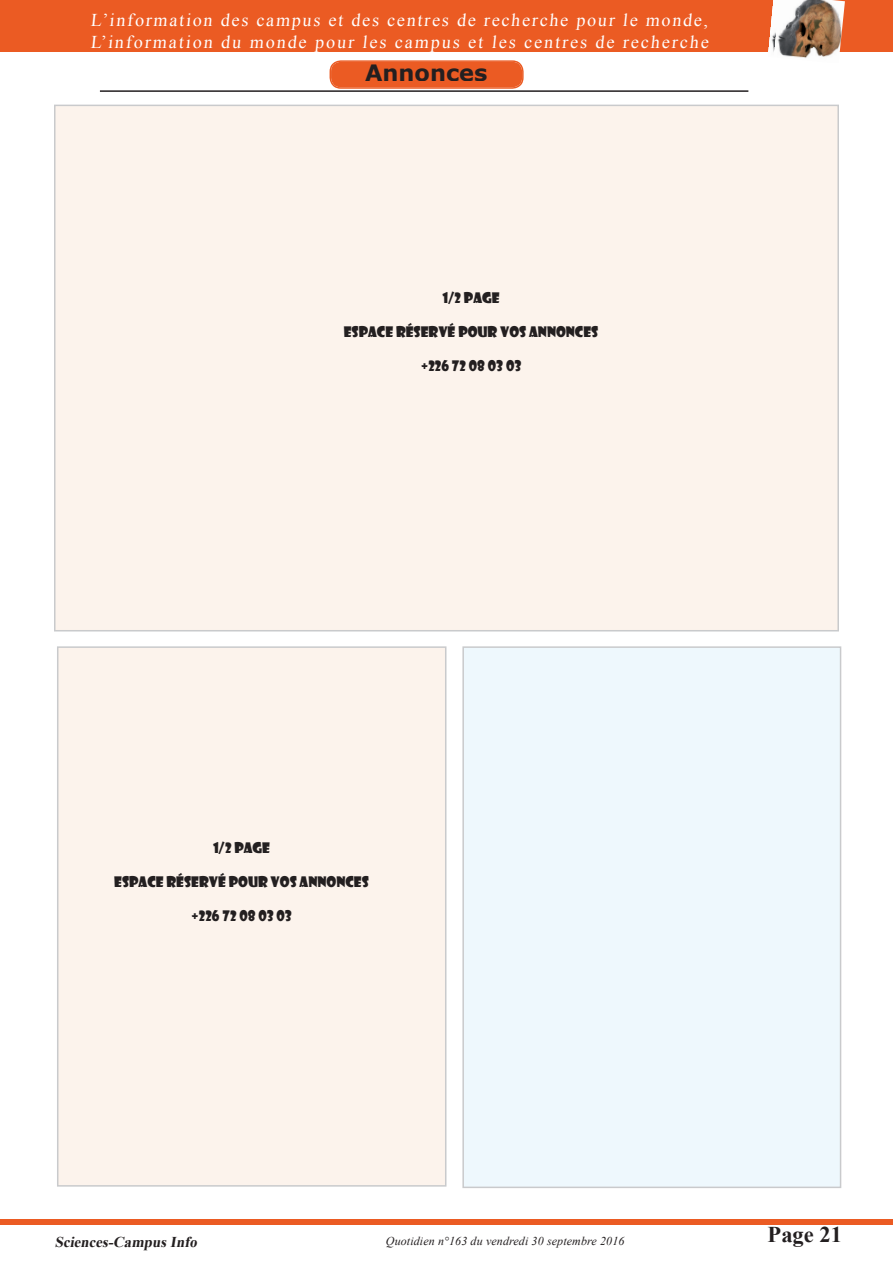
<style>
.page{position:relative;width:893px;height:1263px;background:#fff}
.page>*{position:absolute;margin:0;border:0;box-sizing:border-box;transform-origin:0 0}
.t1{font:700 22.5px "Verdana";color:#231f20}
.t2{font:700 22.5px "Times New Roman";color:#231f20}
.t3{font:18px/21.6px "Times New Roman";letter-spacing:.105em;color:#fff}
.t4{font:italic 700 15px "Times New Roman";color:#231f20}
.t5{font:14.25px "Showcard Gothic";color:#231f20}
.t6{font:italic 12px "Times New Roman";letter-spacing:.01em;color:#231f20}
</style>
<div class="page">
<div style="left:0;top:1219px;width:893px;height:6px;background:#eb5b23"></div>
<div style="left:0;top:0;width:893px;height:52px;background:#eb5b23"></div>
<img style="left:768px;top:6px;width:5px;height:46px">
<hr style="left:100px;top:90px;width:648px;height:2px;background:#231f20">
<svg style="left:330px;top:60px;width:194px;height:29px;background:#eb632e"></svg>
<div style="left:54px;top:105px;width:785px;height:526px;background:#fcf3ec;border:2px solid #c9cacc"></div>
<div style="left:57px;top:646px;width:389px;height:540px;background:#fcf3ec;border:2px solid #c9cacc"></div>
<div style="left:462px;top:646px;width:379px;height:542px;background:#eef8fd;border:2px solid #c9cacc"></div>
<img style="left:773px;top:0;width:72px;height:58px">
<p class="t3" style="left:90px;top:9px;width:622px">L’information des campus et des centres de recherche pour le monde,<br>L’information du monde pour les campus et les centres de recherche</p>
<p class="t1" style="left:365px;top:56px;width:124px">Annonces</p>
<p class="t5" style="left:443px;top:288px;width:58px">1/2 PAGE</p>
<p class="t5" style="left:344px;top:322px;width:256px">ESPACE RÉSERVÉ POUR VOS ANNONCES</p>
<p class="t5" style="left:421px;top:356px;width:102px">+226 72 08 03 03</p>
<p class="t5" style="left:213px;top:838px;width:58px">1/2 PAGE</p>
<p class="t5" style="left:114px;top:872px;width:256px">ESPACE RÉSERVÉ POUR VOS ANNONCES</p>
<p class="t5" style="left:191px;top:906px;width:102px">+226 72 08 03 03</p>
<p class="t4" style="left:55px;top:1231px;width:147px">Sciences-CampusInfo</p>
<p class="t6" style="left:386px;top:1232px;width:240px">Quotidien n°163 du vendredi 30 septembre 2016</p>
<p class="t2" style="left:768px;top:1218px;width:76px">Page 21</p>
</div>
